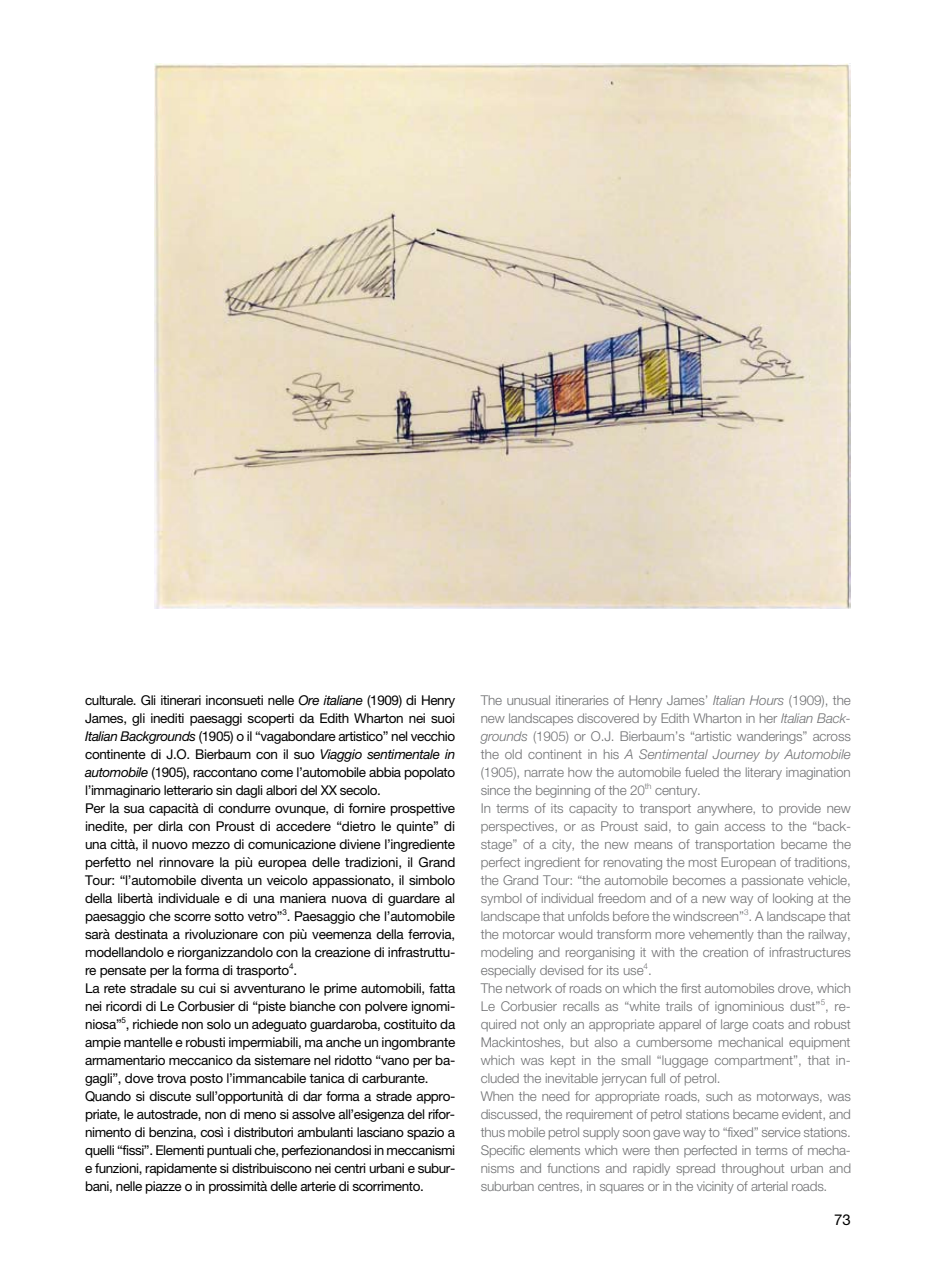
<style>
.page{position:relative;width:936px;height:1263px;background:#fff}
.page>*{position:absolute;margin:0;border:0;box-sizing:border-box;transform-origin:0 0}
.t1{font:15px "Helvetica Neue";color:#000}
.t2{font:13.5px/18px "Helvetica Neue";letter-spacing:-.02em;color:#000}
.t3{font:300 13.5px/18px "Helvetica Neue";letter-spacing:-.005em;color:#707173}
.s1{font-style:italic}
</style>
<div class="page">
<img style="left:155px;top:64px;width:695px;height:544px">
<p class="t2" style="left:85px;top:691px;width:372px">culturale. Gli itinerari inconsueti nelle <span class="s1">Ore italiane</span> (1909) di Henry James, gli inediti paesaggi scoperti da Edith Wharton nei suoi <span class="s1">Italian Backgrounds</span> (1905) o il “vagabondare artistico” nel vecchio continente di J.O. Bierbaum con il suo <span class="s1">Viaggio sentimentale in automobile</span> (1905), raccontano come l’automobile abbia popolato l’immaginario letterario sin dagli albori del XX secolo.<br>Per la sua capacità di condurre ovunque, di fornire prospettive inedite, per dirla con Proust di accedere “dietro le quinte” di una città, il nuovo mezzo di comunicazione diviene l’ingrediente perfetto nel rinnovare la più europea delle tradizioni, il Grand Tour: “l’automobile diventa un veicolo appassionato, il simbolo della libertà individuale e di una maniera nuova di guardare al paesaggio che scorre sotto vetro”<sup>3</sup>. Paesaggio che l’automobile sarà destinata a rivoluzionare con più veemenza della ferrovia, modellandolo e riorganizzandolo con la creazione di infrastruttu&shy;re pensate per la forma di trasporto<sup>4</sup>.<br>La rete stradale su cui si avventurano le prime automobili, fatta nei ricordi di Le Corbusier di “piste bianche con polvere ignomi&shy;niosa”<sup>5</sup>, richiede non solo un adeguato guardaroba, costituito da ampie mantelle e robusti impermiabili, ma anche un ingombrante armamentario meccanico da sistemare nel ridotto “vano per ba&shy;gagli”, dove trova posto l’immancabile tanica di carburante.<br>Quando si discute sull’opportunità di dar forma a strade appro&shy;priate, le autostrade, non di meno si assolve all’esigenza del rifor&shy;nimento di benzina, così i distributori ambulanti lasciano spazio a quelli “fissi”. Elementi puntuali che, perfezionandosi in meccanismi e funzioni, rapidamente si distribuiscono nei centri urbani e subur&shy;bani, nelle piazze o in prossimità delle arterie di scorrimento.</p>
<p class="t3" style="left:480px;top:690px;width:372px">The unusual itineraries of Henry James’ <span class="s1">Italian Hours</span> (1909), the new landscapes discovered by Edith Wharton in her <span class="s1">Italian Back&shy;grounds</span> (1905) or O.J. Bierbaum’s “artistic wanderings” across the old continent in his <span class="s1">A Sentimental Journey by Automobile </span>(1905), narrate how the automobile fueled the literary imagination since the beginning of the 20<sup>th</sup> century.<br>In terms of its capacity to transport anywhere, to provide new perspectives, or as Proust said, to gain access to the “back&shy;stage” of a city, the new means of transportation became the perfect ingredient for renovating the most European of traditions, the Grand Tour: “the automobile becomes a passionate vehicle, symbol of individual freedom and of a new way of looking at the landscape that unfolds before the windscreen”<sup>3</sup>. A landscape that the motorcar would transform more vehemently than the railway, modeling and reorganising it with the creation of infrastructures especially devised for its use<sup>4</sup>.<br>The network of roads on which the first automobiles drove, which Le Corbusier recalls as “white trails of ignominious dust”<sup>5</sup>, re&shy;quired not only an appropriate apparel of large coats and robust Mackintoshes, but also a cumbersome mechanical equipment which was kept in the small “luggage compartment”, that in&shy;cluded the inevitable jerrycan full of petrol.<br>When the need for appropriate roads, such as motorways, was discussed, the requirement of petrol stations became evident, and thus mobile petrol supply soon gave way to “fixed” service stations.<br>Specific elements which were then perfected in terms of mecha&shy;nisms and functions and rapidly spread throughout urban and suburban centres, in squares or in the vicinity of arterial roads.</p>
<p class="t1" style="left:834px;top:1210px;width:18px">73</p>
</div>
